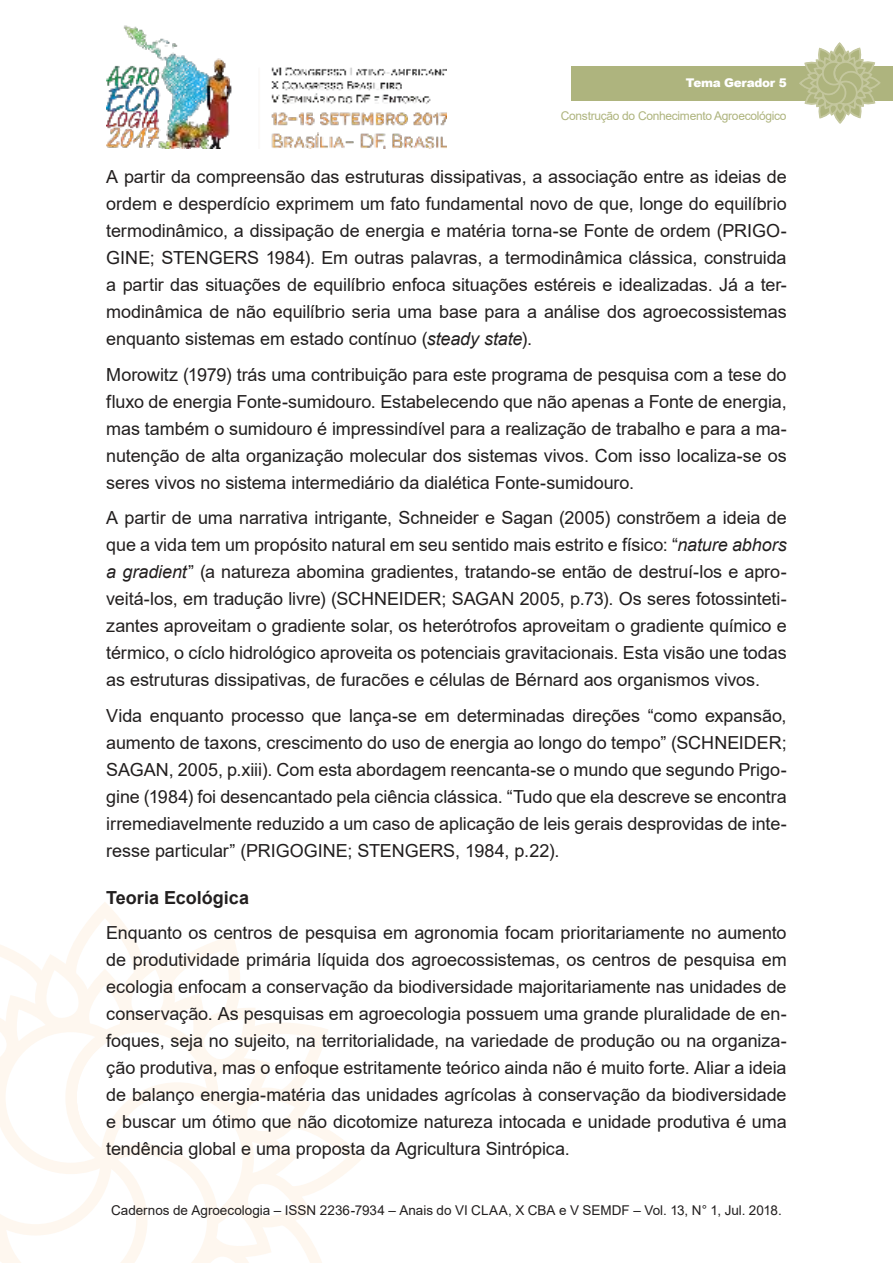
<style>
.page{position:relative;width:893px;height:1263px;background:#fff}
.page>*{position:absolute;margin:0;border:0;box-sizing:border-box;transform-origin:0 0}
.t1{font:18px/27px "Arial";letter-spacing:-.005em;color:#221f1f;text-align:justify}
.t2{font:700 18px "Arial";color:#221f1f}
.t3{font:13.5px "Arial";color:#221f1f}
.t4{font:12px "Arial";letter-spacing:-.025em;color:#aeb47e}
.t5{font:900 12px "Arial";letter-spacing:-.025em;color:#fff}
.s1{font-style:italic}
</style>
<div class="page">
<img style="left:106px;top:25px;width:340px;height:124px">
<svg style="left:0;top:910px;width:363px;height:353px"></svg>
<div style="left:571px;top:66px;width:322px;height:34px;background:#aeb47e"></div>
<svg style="left:798px;top:43px;width:83px;height:81px"></svg>
<p class="t5" style="left:686px;top:76px;width:102px">Tema Gerador 5</p>
<p class="t4" style="left:561px;top:112px;width:227px">Construção do Conhecimento Agroecológico</p>
<p class="t1" style="left:106px;top:165px;width:682px">A partir da compreensão das estruturas dissipativas, a associação entre as ideias de ordem e desperdício exprimem um fato fundamental novo de que, longe do equilíbrio termodinâmico, a dissipação de energia e matéria torna-se Fonte de ordem (PRIGO-GINE; STENGERS 1984). Em outras palavras, a termodinâmica clássica, construida a partir das situações de equilíbrio enfoca situações estéreis e idealizadas. Já a ter&shy;modinâmica de não equilíbrio seria uma base para a análise dos agroecossistemas enquanto sistemas em estado contínuo (<span class="s1">steady state</span>).</p>
<p class="t1" style="left:106px;top:363px;width:682px">Morowitz (1979) trás uma contribuição para este programa de pesquisa com a tese do fluxo de energia Fonte-sumidouro. Estabelecendo que não apenas a Fonte de energia, mas também o sumidouro é impressindível para a realização de trabalho e para a ma&shy;nutenção de alta organização molecular dos sistemas vivos. Com isso localiza-se os seres vivos no sistema intermediário da dialética Fonte-sumidouro.</p>
<p class="t1" style="left:106px;top:506px;width:682px">A partir de uma narrativa intrigante, Schneider e Sagan (2005) constrõem a ideia de que a vida tem um propósito natural em seu sentido mais estrito e físico: “<span class="s1">nature abhors a gradient</span>” (a natureza abomina gradientes, tratando-se então de destruí-los e apro&shy;veitá-los, em tradução livre) (SCHNEIDER; SAGAN 2005, p.73). Os seres fotossinteti&shy;zantes aproveitam o gradiente solar, os heterótrofos aproveitam o gradiente químico e térmico, o cíclo hidrológico aproveita os potenciais gravitacionais. Esta visão une todas as estruturas dissipativas, de furacões e células de Bérnard aos organismos vivos.</p>
<p class="t1" style="left:106px;top:704px;width:682px">Vida enquanto processo que lança-se em determinadas direções “como expansão, aumento de taxons, crescimento do uso de energia ao longo do tempo” (SCHNEIDER; SAGAN, 2005, p.xiii). Com esta abordagem reencanta-se o mundo que segundo Prigo&shy;gine (1984) foi desencantado pela ciência clássica. “Tudo que ela descreve se encontra irremediavelmente reduzido a um caso de aplicação de leis gerais desprovidas de inte&shy;resse particular” (PRIGOGINE; STENGERS, 1984, p.22).</p>
<p class="t2" style="left:106px;top:891px;width:144px">Teoria Ecológica</p>
<p class="t1" style="left:106px;top:921px;width:682px">Enquanto os centros de pesquisa em agronomia focam prioritariamente no aumento de produtividade primária líquida dos agroecossistemas, os centros de pesquisa em ecologia enfocam a conservação da biodiversidade majoritariamente nas unidades de conservação. As pesquisas em agroecologia possuem uma grande pluralidade de en&shy;foques, seja no sujeito, na territorialidade, na variedade de produção ou na organiza&shy;ção produtiva, mas o enfoque estritamente teórico ainda não é muito forte. Aliar a ideia de balanço energia-matéria das unidades agrícolas à conservação da biodiversidade e buscar um ótimo que não dicotomize natureza intocada e unidade produtiva é uma tendência global e uma proposta da Agricultura Sintrópica.</p>
<p class="t3" style="left:111px;top:1205px;width:672px">Cadernos de Agroecologia – ISSN 2236-7934 – Anais do VI CLAA, X CBA e V SEMDF – Vol. 13, N° 1, Jul. 2018.</p>
</div>
